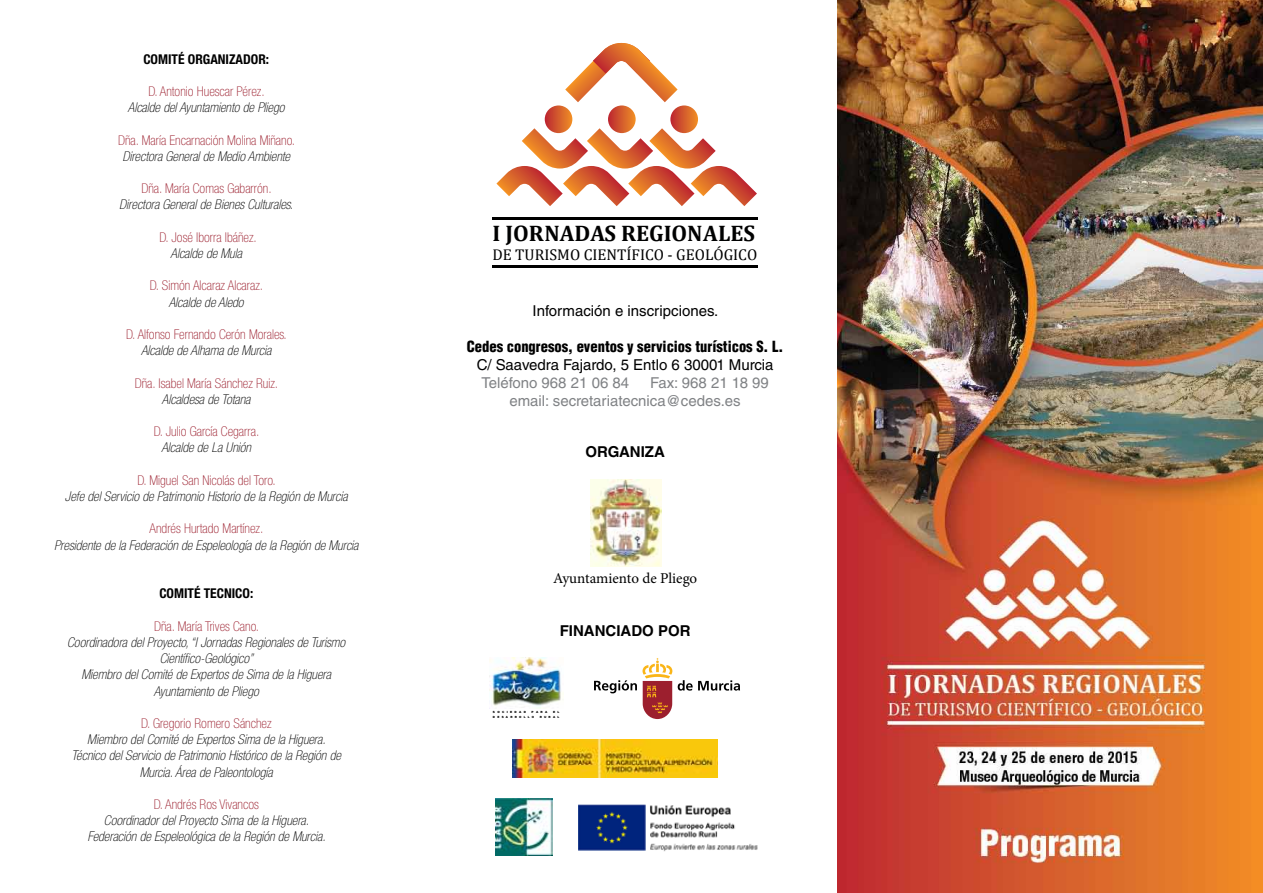
<style>
.page{position:relative;width:1263px;height:893px;background:#fff}
.page>*{position:absolute;margin:0;border:0;box-sizing:border-box;transform-origin:0 0}
.t1{font:700 22.65px "Cambria";color:#000101}
.t2{font:15.6px "Cambria";color:#000101}
.t3{font:15px "Helvetica LT Std";color:#000}
.t4{font:15px/18px "Helvetica LT Std";color:#808285}
.t5{font:900 condensed 15px "Helvetica LT Std";color:#000}
.t6{font:700 15px "Helvetica LT Std";color:#000}
.t7{font:15px "Minion Pro";color:#000}
.t8{font:italic 100 condensed 13.5px/16.2px "Helvetica Neue LT Std";color:#000;text-align:center}
.t9{font:100 condensed 13.5px "Helvetica Neue LT Std";color:#9c1f2e}
.t10{font:700 condensed 13.5px "Helvetica Neue LT Std";color:#000}
.t11{font:900 2.85px "Arial";letter-spacing:.805em;color:#000;scale:.96 1}
.t12{font:900 2.85px "Arial";letter-spacing:.805em;color:#000}
</style>
<div class="page">
<img style="left:838px;top:0;width:425px;height:893px">
<svg style="left:496px;top:128px;width:261px;height:78px"></svg>
<svg style="left:545px;top:105px;width:27px;height:28px"></svg>
<svg style="left:608px;top:105px;width:28px;height:28px"></svg>
<svg style="left:670px;top:105px;width:28px;height:28px"></svg>
<svg style="left:565px;top:43px;width:113px;height:59px"></svg>
<hr style="left:492px;top:217px;width:266px;height:3px;background:#000">
<hr style="left:492px;top:265px;width:266px;height:2px;background:#000">
<img style="left:591px;top:479px;width:70px;height:87px">
<img style="left:578px;top:804px;width:180px;height:48px">
<img style="left:496px;top:798px;width:57px;height:57px">
<img style="left:512px;top:739px;width:205px;height:39px">
<svg style="left:678px;top:680px;width:62px;height:11px"></svg>
<svg style="left:594px;top:658px;width:78px;height:61px"></svg>
<img style="left:489px;top:657px;width:74px;height:51px">
<p class="t10" style="left:143px;top:51px;width:127px">COMITÉ ORGANIZADOR:</p>
<p class="t9" style="left:148px;top:84px;width:118px">D. Antonio Huescar Pérez.</p>
<p class="t8" style="left:128px;top:100px;width:158px">Alcalde del Ayuntamiento de Pliego</p>
<p class="t9" style="left:118px;top:132px;width:178px">Dña. María Encarnación Molina Miñano.</p>
<p class="t8" style="left:122px;top:148px;width:169px">Directora General de Medio Ambiente</p>
<p class="t9" style="left:141px;top:181px;width:132px">Dña. María Comas Gabarrón.</p>
<p class="t8" style="left:119px;top:197px;width:175px">Directora General de Bienes Culturales.</p>
<p class="t9" style="left:159px;top:230px;width:99px">D. José Iborra Ibáñez.</p>
<p class="t8" style="left:171px;top:246px;width:73px">Alcalde de Mula</p>
<p class="t9" style="left:150px;top:278px;width:115px">D. Simón Alcaraz Alcaraz.</p>
<p class="t8" style="left:169px;top:294px;width:76px">Alcalde de Aledo</p>
<p class="t9" style="left:126px;top:327px;width:162px">D. Alfonso Fernando Cerón Morales.</p>
<p class="t8" style="left:141px;top:343px;width:132px">Alcalde de Alhama de Murcia</p>
<p class="t9" style="left:135px;top:375px;width:145px">Dña. Isabel María Sánchez Ruiz.</p>
<p class="t8" style="left:162px;top:391px;width:90px">Alcaldesa de Totana</p>
<p class="t9" style="left:154px;top:424px;width:107px">D. Julio García Cegarra.</p>
<p class="t8" style="left:161px;top:440px;width:91px">Alcalde de La Unión</p>
<p class="t9" style="left:137px;top:473px;width:140px">D. Miguel San Nicolás del Toro.</p>
<p class="t8" style="left:65px;top:489px;width:284px">Jefe del Servicio de Patrimonio Historio de la Región de Murcia</p>
<p class="t9" style="left:150px;top:521px;width:115px">Andrés Hurtado Martínez.</p>
<p class="t8" style="left:54px;top:537px;width:306px">Presidente de la Federación de Espeleología de la Región de Murcia</p>
<p class="t10" style="left:159px;top:585px;width:95px">COMITÉ TECNICO:</p>
<p class="t9" style="left:154px;top:618px;width:106px">Dña. María Trives Cano.</p>
<p class="t8" style="left:67px;top:634px;width:280px">Coordinadora del Proyecto, “I Jornadas Regionales de Turismo Científico-Geológico”<br>Miembro del Comité de Expertos de Sima de la Higuera Ayuntamiento de Pliego</p>
<p class="t9" style="left:141px;top:716px;width:132px">D. Gregorio Romero Sánchez</p>
<p class="t8" style="left:72px;top:732px;width:271px">Miembro del Comité de Expertos Sima de la Higuera.<br>Técnico del Servicio de Patrimonio Histórico de la Región de<br>Murcia. Área de Paleontología</p>
<p class="t9" style="left:154px;top:797px;width:107px">D. Andrés Ros Vivancos</p>
<p class="t8" style="left:87px;top:813px;width:240px">Coordinador del Proyecto Sima de la Higuera.<br>Federación de Espeleológica de la Región de Murcia.</p>
<h1 class="t1" style="left:492px;top:217px;width:264px">I JORNADAS REGIONALES</h1>
<p class="t2" style="left:492px;top:245px;width:266px">DE TURISMO CIENTÍFICO - GEOLÓGICO</p>
<p class="t3" style="left:533px;top:302px;width:187px">Información e inscripciones.</p>
<p class="t5" style="left:467px;top:337px;width:318px">Cedes congresos, eventos y servicios turísticos S. L.</p>
<p class="t3" style="left:477px;top:356px;width:298px">C/ Saavedra Fajardo, 5 Entlo 6 30001 Murcia</p>
<p class="t4" style="left:481px;top:374px;width:149px">Teléfono 968 21 06 84</p>
<p class="t4" style="left:509px;top:374px;width:261px;text-indent:141px">Fax: 968 21 18 99 email: secretariatecnica@cedes.es</p>
<p class="t6" style="left:585px;top:443px;width:81px">ORGANIZA</p>
<p class="t7" style="left:553px;top:568px;width:146px">Ayuntamiento de Pliego</p>
<p class="t6" style="left:560px;top:622px;width:132px">FINANCIADO POR</p>
<p class="t12" style="left:493px;top:709px;width:34px">SOCIEDAD</p>
<p class="t12" style="left:532px;top:709px;width:17px">PARA</p>
<p class="t12" style="left:553px;top:709px;width:8px">E L</p>
<p class="t11" style="left:493px;top:714px;width:44px">DESARROLLO</p>
<p class="t11" style="left:540px;top:714px;width:22px">RURAL</p>
</div>
